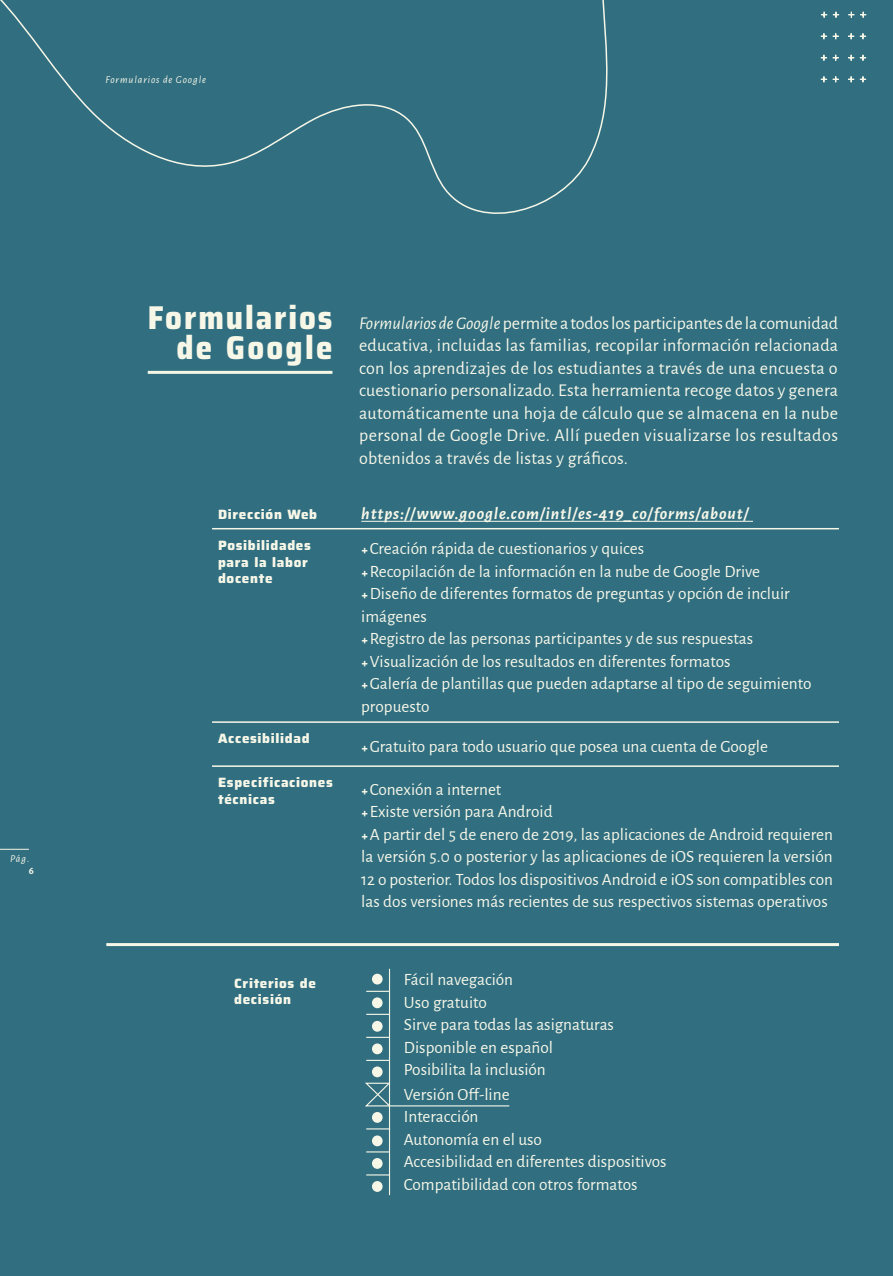
<style>
.page{position:relative;width:893px;height:1276px;background:#306e80}
.page>*{position:absolute;margin:0;border:0;box-sizing:border-box;transform-origin:0 0}
.t1{font:800 semi-condensed 33px/30px "Saira";letter-spacing:.06em;color:#f7f7e8;text-align:right}
.t2{font:18px/22.5px "Alegreya Sans";letter-spacing:.01em;color:#f7f7e8;text-align:justify}
.t3{font:17.25px/22.5px "Alegreya Sans";color:#f7f7e8}
.t4{font:italic 700 17.25px "Alegreya Sans";letter-spacing:.05em;color:#f7f7e8}
.t5{font:800 13.5px/16.5px "Saira";letter-spacing:.05em;color:#f7f7e8}
.t6{font:italic 10.5px "Alegreya Sans";letter-spacing:.09em;color:#f7f7e8}
.t7{font:700 10.5px "Alegreya Sans";color:#f7f7e8}
.s1{font-style:italic}
.s2{font-family:"Saira";font-weight:600;font-size:13.5px}
</style>
<div class="page">
<svg style="left:0;top:849px;width:29px;height:1px"></svg>
<svg style="left:821px;top:76px;width:18px;height:6px"></svg>
<svg style="left:821px;top:55px;width:18px;height:6px"></svg>
<svg style="left:821px;top:33px;width:18px;height:6px"></svg>
<svg style="left:821px;top:11px;width:18px;height:7px"></svg>
<svg style="left:848px;top:76px;width:18px;height:6px"></svg>
<svg style="left:848px;top:55px;width:18px;height:6px"></svg>
<svg style="left:848px;top:33px;width:18px;height:6px"></svg>
<svg style="left:848px;top:11px;width:18px;height:7px"></svg>
<hr style="left:212px;top:528px;width:139px;height:1px;background:#f7f7e8">
<hr style="left:351px;top:528px;width:488px;height:1px;background:#f7f7e8">
<hr style="left:212px;top:721px;width:139px;height:2px;background:#f7f7e8">
<hr style="left:351px;top:721px;width:488px;height:2px;background:#f7f7e8">
<hr style="left:212px;top:765px;width:139px;height:2px;background:#f7f7e8">
<hr style="left:351px;top:765px;width:488px;height:2px;background:#f7f7e8">
<hr style="left:361px;top:521px;width:392px;height:1px;background:#f7f7e8">
<hr style="left:148px;top:371px;width:184px;height:3px;background:#f7f7e8">
<svg style="left:0;top:0;width:608px;height:214px"></svg>
<hr style="left:106px;top:943px;width:733px;height:3px;background:#f7f7e8">
<hr style="left:366px;top:990px;width:23px;height:2px;background:#f7f7e8">
<hr style="left:366px;top:1013px;width:23px;height:2px;background:#f7f7e8">
<svg style="left:366px;top:1128px;width:23px;height:1px"></svg>
<hr style="left:366px;top:1036px;width:23px;height:2px;background:#f7f7e8">
<svg style="left:366px;top:1151px;width:23px;height:1px"></svg>
<hr style="left:366px;top:1059px;width:23px;height:2px;background:#f7f7e8">
<svg style="left:365px;top:1082px;width:145px;height:25px"></svg>
<svg style="left:366px;top:1174px;width:23px;height:1px"></svg>
<hr style="left:389px;top:968px;width:1px;height:227px;background:#f7f7e8">
<div style="left:373px;top:974px;width:9px;height:9px;background:#f7f7e8;border-radius:50%"></div>
<div style="left:372px;top:973px;width:11px;height:11px;border:2px solid #f7f7e8;border-radius:50%"></div>
<div style="left:373px;top:998px;width:9px;height:9px;background:#f7f7e8;border-radius:50%"></div>
<div style="left:372px;top:997px;width:11px;height:11px;border:2px solid #f7f7e8;border-radius:50%"></div>
<div style="left:373px;top:1112px;width:9px;height:10px;background:#f7f7e8;border-radius:50%"></div>
<div style="left:372px;top:1112px;width:11px;height:10px;border:2px solid #f7f7e8;border-radius:50%"></div>
<div style="left:373px;top:1021px;width:9px;height:10px;background:#f7f7e8;border-radius:50%"></div>
<div style="left:372px;top:1021px;width:11px;height:10px;border:2px solid #f7f7e8;border-radius:50%"></div>
<div style="left:373px;top:1136px;width:9px;height:9px;background:#f7f7e8;border-radius:50%"></div>
<div style="left:372px;top:1135px;width:11px;height:11px;border:2px solid #f7f7e8;border-radius:50%"></div>
<div style="left:373px;top:1044px;width:9px;height:9px;background:#f7f7e8;border-radius:50%"></div>
<div style="left:372px;top:1043px;width:11px;height:11px;border:2px solid #f7f7e8;border-radius:50%"></div>
<div style="left:373px;top:1158px;width:9px;height:10px;background:#f7f7e8;border-radius:50%"></div>
<div style="left:372px;top:1158px;width:11px;height:10px;border:2px solid #f7f7e8;border-radius:50%"></div>
<div style="left:373px;top:1067px;width:9px;height:9px;background:#f7f7e8;border-radius:50%"></div>
<div style="left:372px;top:1066px;width:11px;height:11px;border:2px solid #f7f7e8;border-radius:50%"></div>
<div style="left:373px;top:1181px;width:9px;height:10px;background:#f7f7e8;border-radius:50%"></div>
<div style="left:372px;top:1181px;width:11px;height:11px;border:2px solid #f7f7e8;border-radius:50%"></div>
<p class="t6" style="left:105px;top:72px;width:102px">Formularios de Google</p>
<p class="t6" style="left:10px;top:851px;width:21px">Pág.</p>
<p class="t7" style="left:29px;top:862px;width:7px">6</p>
<h1 class="t1" style="left:148px;top:303px;width:186px">Formularios de Google</h1>
<p class="t2" style="left:359px;top:311px;width:481px"><span class="s1">Formularios de Google</span> permite a todos los participantes de la comunidad educativa, incluidas las familias, recopilar información relacionada con los aprendizajes de los estudiantes a través de una encuesta o cuestionario personalizado. Esta herramienta recoge datos y genera automáticamente una hoja de cálculo que se almacena en la nube personal de Google Drive. Allí pueden visualizarse los resultados obtenidos a través de listas y gráficos.</p>
<p class="t5" style="left:218px;top:506px;width:101px">Dirección Web</p>
<p class="t4" style="left:361px;top:500px;width:389px">https://www.google.com/intl/es-419_co/forms/about/</p>
<p class="t5" style="left:218px;top:537px;width:94px">Posibilidades para la labor docente</p>
<p class="t3" style="left:361px;top:536px;width:452px"><span class="s2">+</span>Creación rápida de cuestionarios y quices<br><span class="s2">+</span>Recopilación de la información en la nube de Google Drive <span class="s2">+</span>Diseño de diferentes formatos de preguntas y opción de incluir imágenes<br><span class="s2">+</span>Registro de las personas participantes y de sus respuestas <span class="s2">+</span>Visualización de los resultados en diferentes formatos<br><span class="s2">+</span>Galería de plantillas que pueden adaptarse al tipo de seguimiento propuesto</p>
<p class="t5" style="left:218px;top:730px;width:93px">Accesibilidad</p>
<p class="t3" style="left:361px;top:734px;width:408px"><span class="s2">+</span>Gratuito para todo usuario que posea una cuenta de Google</p>
<p class="t5" style="left:218px;top:774px;width:116px">Especificaciones técnicas</p>
<p class="t3" style="left:361px;top:777px;width:473px"><span class="s2">+</span>Conexión a internet<br><span class="s2">+</span>Existe versión para Android<br><span class="s2">+</span>A partir del 5 de enero de 2019, las aplicaciones de Android requieren la versión 5.0 o posterior y las aplicaciones de iOS requieren la versión 12 o posterior. Todos los dispositivos Android e iOS son compatibles con las dos versiones más recientes de sus respectivos sistemas operativos</p>
<p class="t5" style="left:234px;top:974px;width:83px">Criterios de decisión</p>
<p class="t3" style="left:404px;top:967px;width:212px">Fácil navegación<br>Uso gratuito<br>Sirve para todas las asignaturas<br>Disponible en español<br>Posibilita la inclusión</p>
<p class="t3" style="left:404px;top:1082px;width:264px">Versión Off-line<br>Interacción<br>Autonomía en el uso<br>Accesibilidad en diferentes dispositivos<br>Compatibilidad con otros formatos</p>
</div>
